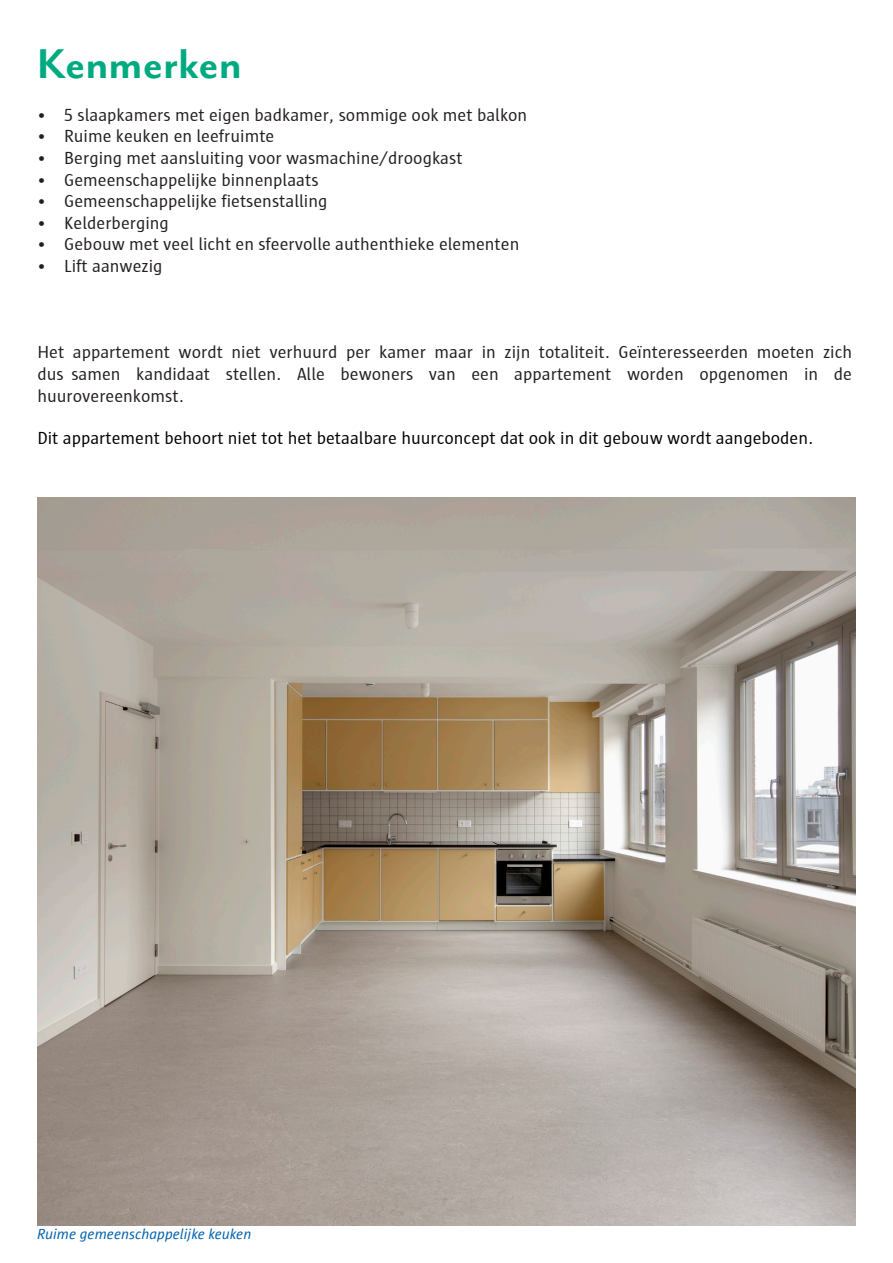
<style>
.page{position:relative;width:893px;height:1263px;background:#fff}
.page>*{position:absolute;margin:0;border:0;box-sizing:border-box;transform-origin:0 0}
.t1{font:700 48px "Mr Eaves Mod OT";color:#00aa81}
.t2{font:18px/21.6px "Sun Antwerpen";color:#231f20;text-align:justify}
.t3{font:18px "Sun Antwerpen";color:#000}
.kopje_blauw{font:italic 15px "Sun Antwerpen";color:#0061ac}
</style>
<div class="page">
<img style="left:37px;top:497px;width:819px;height:729px">
<p class="t1" style="left:37px;top:37px;width:206px">Kenmerken</p>
<p class="t2" style="left:37px;top:104px;width:492px">• 5 slaapkamers met eigen badkamer, sommige ook met balkon</p>
<p class="t2" style="left:37px;top:125px;width:239px">• Ruime keuken en leefruimte</p>
<p class="t2" style="left:37px;top:147px;width:427px">• Berging met aansluiting voor wasmachine/droogkast</p>
<p class="t2" style="left:37px;top:168px;width:283px">• Gemeenschappelijke binnenplaats</p>
<p class="t2" style="left:37px;top:190px;width:292px">• Gemeenschappelijke fietsenstalling</p>
<p class="t2" style="left:37px;top:212px;width:133px">• Kelderberging</p>
<p class="t2" style="left:37px;top:233px;width:484px">• Gebouw met veel licht en sfeervolle authenthieke elementen</p>
<p class="t2" style="left:37px;top:255px;width:127px">• Lift aanwezig</p>
<p class="t2" style="left:37px;top:341px;width:816px">Het appartement wordt niet verhuurd per kamer maar in zijn totaliteit. Geïnteresseerden moeten zich dus samen kandidaat stellen. Alle bewoners van een appartement worden opgenomen in de huurovereenkomst.</p>
<p class="t3" style="left:37px;top:427px;width:777px">Dit appartement behoort niet tot het betaalbare huurconcept dat ook in dit gebouw wordt aangeboden.</p>
<p class="kopje_blauw" style="left:37px;top:1226px;width:216px">Ruime gemeenschappelijke keuken</p>
</div>
